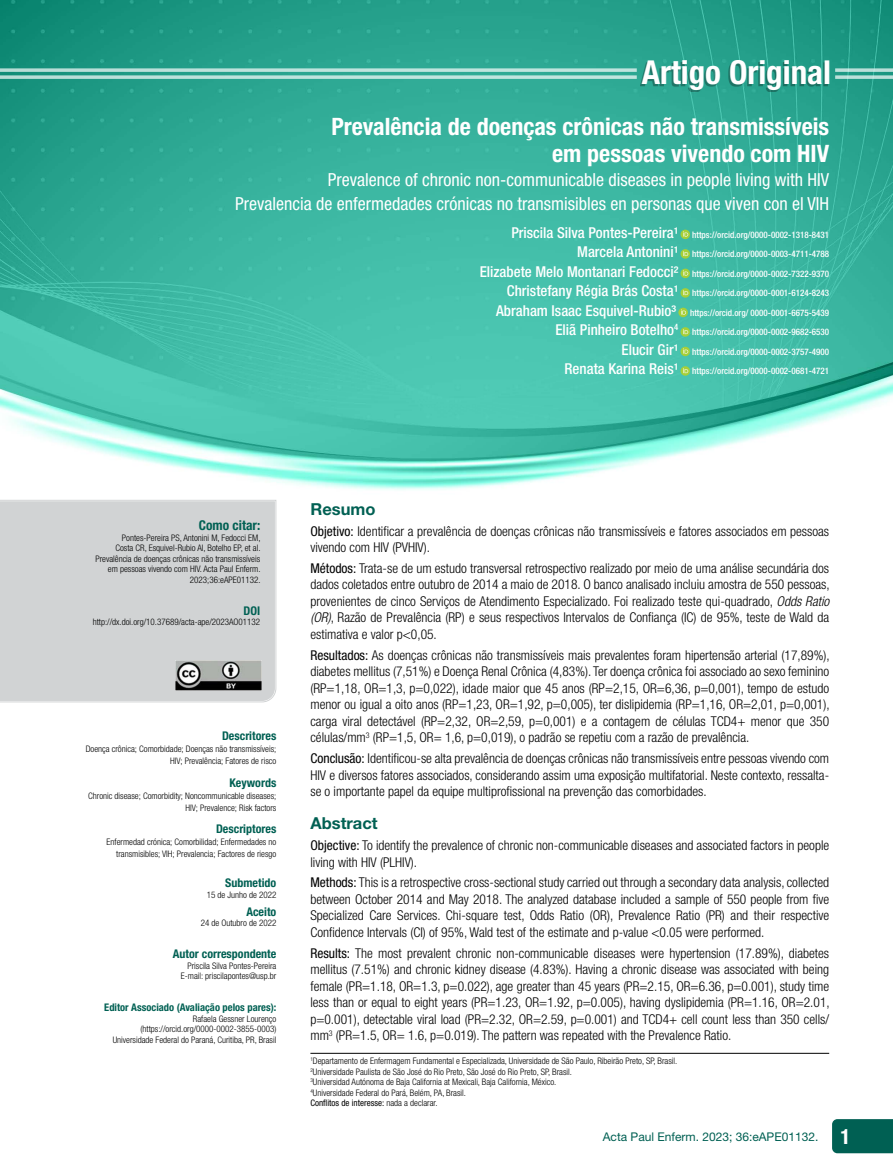
<style>
.page{position:relative;width:893px;height:1170px;background:#fff}
.page>*{position:absolute;margin:0;border:0;box-sizing:border-box;transform-origin:0 0}
.t1{font:700 condensed 33px "Helvetica Neue LT Std";color:#fff}
.t2{font:700 condensed 24px/27px "Helvetica Neue LT Std";color:#fff;text-align:right}
.t3{font:condensed 18px/24px "Helvetica Neue LT Std";color:#fff;text-align:right}
.t4{font:700 16.5px "Helvetica Neue LT Std";color:#006053}
.t5{font:500 condensed 15px "Helvetica Neue LT Std";color:#fff}
.t6{font:300 condensed 13.5px/16.5px "Helvetica Neue LT Std";color:#000;text-align:justify}
.t7{font:700 condensed 13.5px "Helvetica Neue LT Std";color:#006053}
.t8{font:700 condensed 12px "Helvetica Neue LT Std";color:#006053}
.t9{font:12px "Helvetica Neue LT Std";color:#006053}
.t10{font:700 condensed 10.5px "Helvetica Neue LT Std";color:#006053}
.t11{font:300 condensed 9px/10.5px "Helvetica Neue LT Std";color:#000;text-align:right}
.t12{font:500 condensed 9px/19.5px "Helvetica Neue LT Std";color:#fff;text-align:right}
.s1{font-size:15px}
.s2{font-weight:400}
.s3{font-style:italic}
.s4{font-weight:700;font-stretch:condensed;font-size:21px;color:#fff}
</style>
<div class="page">
<div style="left:832px;top:1119px;width:61px;height:34px;background:#006053"></div>
<img style="left:0;top:0;width:893px;height:490px">
<svg style="left:835px;top:75px;width:58px;height:4px"></svg>
<svg style="left:835px;top:68px;width:58px;height:4px"></svg>
<svg style="left:0;top:500px;width:277px;height:203px;background:#e1e3e3"></svg>
<div style="left:0;top:501px;width:275px;height:199px;background:#d1d3d4"></div>
<img style="left:175px;top:660px;width:86px;height:30px">
<svg style="left:680px;top:230px;width:10px;height:9px"></svg>
<svg style="left:683px;top:231px;width:5px;height:5px"></svg>
<svg style="left:680px;top:249px;width:10px;height:10px"></svg>
<svg style="left:683px;top:251px;width:5px;height:5px"></svg>
<svg style="left:680px;top:269px;width:10px;height:9px"></svg>
<svg style="left:683px;top:270px;width:5px;height:5px"></svg>
<svg style="left:680px;top:288px;width:10px;height:10px"></svg>
<svg style="left:683px;top:290px;width:5px;height:5px"></svg>
<svg style="left:678px;top:308px;width:10px;height:9px"></svg>
<svg style="left:681px;top:309px;width:5px;height:5px"></svg>
<svg style="left:680px;top:327px;width:10px;height:10px"></svg>
<svg style="left:683px;top:329px;width:5px;height:5px"></svg>
<svg style="left:680px;top:347px;width:10px;height:9px"></svg>
<svg style="left:683px;top:348px;width:5px;height:5px"></svg>
<svg style="left:680px;top:366px;width:10px;height:10px"></svg>
<svg style="left:683px;top:368px;width:5px;height:5px"></svg>
<hr style="left:310px;top:1052px;width:519px;height:1px;background:#000">
<div style="left:640px;top:62px;width:187px;height:30px;background:#000;opacity:.3"></div>
<svg style="left:0;top:75px;width:637px;height:4px;background:#aadad2"></svg>
<svg style="left:0;top:68px;width:637px;height:4px;background:#aadad1"></svg>
<h1 class="t1" style="left:642px;top:52px;width:191px">Artigo Original</h1>
<h2 class="t2" style="left:331px;top:112px;width:499px">Prevalência de doenças crônicas não transmissíveis em pessoas vivendo com HIV</h2>
<h3 class="t3" style="left:235px;top:167px;width:595px">Prevalence of chronic non-communicable diseases in people living with HIV<br>Prevalencia de enfermedades crónicas no transmisibles en personas que viven con el VIH</h3>
<p class="t12" style="left:480px;top:224px;width:351px"><span class="s1">Priscila Silva Pontes-Pereira¹</span> https://orcid.org/0000-0002-1318-8431<br><span class="s1">Marcela Antonini¹</span> https://orcid.org/0000-0003-4711-4788<br><span class="s1">Elizabete Melo Montanari Fedocci²</span> https://orcid.org/0000-0002-7322-9370<br><span class="s1">Christefany Régia Brás Costa¹</span> https://orcid.org/0000-0001-6124-8243<br><span class="s1">Abraham Isaac Esquivel-Rubio³</span> https://orcid.org/ 0000-0001-6675-5439</p>
<p class="t5" style="left:555px;top:321px;width:125px">Eliã Pinheiro Botelho<sup>4</sup></p>
<p class="t12" style="left:565px;top:322px;width:266px">https://orcid.org/0000-0002-9682-6530<br><span class="s1">Elucir Gir¹</span> https://orcid.org/0000-0002-3757-4900<br><span class="s1">Renata Karina Reis¹</span> https://orcid.org/0000-0002-0681-4721</p>
<p class="t7" style="left:199px;top:517px;width:63px">Como citar:</p>
<p class="t11" style="left:95px;top:532px;width:167px">Pontes-Pereira PS, Antonini M, Fedocci EM,<br>Costa CR, Esquivel-Rubio AI, Botelho EP, et al.<br>Prevalência de doenças crônicas não transmissíveis em pessoas vivendo com HIV. Acta Paul Enferm.<br>2023;36:eAPE01132.</p>
<p class="t8" style="left:244px;top:603px;width:18px">DOI</p>
<p class="t11" style="left:93px;top:617px;width:169px">http://dx.doi.org/10.37689/acta-ape/2023AO01132</p>
<p class="t8" style="left:222px;top:728px;width:56px">Descritores</p>
<p class="t11" style="left:86px;top:743px;width:192px;line-height:12px">Doença crônica; Comorbidade; Doenças não transmissíveis;<br>HIV; Prevalência; Fatores de risco</p>
<p class="t8" style="left:230px;top:775px;width:48px">Keywords</p>
<p class="t11" style="left:88px;top:789px;width:190px;line-height:12px">Chronic disease; Comorbidity; Noncommunicable diseases;<br>HIV; Prevalence; Risk factors</p>
<p class="t8" style="left:216px;top:821px;width:62px">Descriptores</p>
<p class="t11" style="left:107px;top:835px;width:171px;line-height:12px">Enfermedad crónica; Comorbilidad; Enfermedades no transmisibles; VIH; Prevalencia; Factores de riesgo</p>
<p class="t8" style="left:225px;top:875px;width:53px">Submetido</p>
<p class="t11" style="left:207px;top:889px;width:71px">15 de Junho de 2022</p>
<p class="t8" style="left:246px;top:904px;width:31px">Aceito</p>
<p class="t11" style="left:201px;top:917px;width:77px">24 de Outubro de 2022</p>
<p class="t8" style="left:173px;top:946px;width:105px">Autor correspondente</p>
<p class="t11" style="left:181px;top:960px;width:97px">Priscila Silva Pontes-Pereira<br>E-mail: priscilapontes@usp.br</p>
<p class="t10" style="left:104px;top:1001px;width:174px">Editor Associado (Avaliação pelos pares):</p>
<p class="t11" style="left:113px;top:1013px;width:165px">Rafaela Gessner Lourenço (https://orcid.org/0000-0002-3855-0003)<br>Universidade Federal do Paraná, Curitiba, PR, Brasil</p>
<p class="t4" style="left:310px;top:498px;width:67px">Resumo</p>
<p class="t6" style="left:310px;top:522px;width:520px"><span class="s2">Objetivo:</span> Identificar a prevalência de doenças crônicas não transmissíveis e fatores associados em pessoas vivendo com HIV (PVHIV).</p>
<p class="t6" style="left:310px;top:559px;width:521px"><span class="s2">Métodos:</span> Trata-se de um estudo transversal retrospectivo realizado por meio de uma análise secundária dos dados coletados entre outubro de 2014 a maio de 2018. O banco analisado incluiu amostra de 550 pessoas, provenientes de cinco Serviços de Atendimento Especializado. Foi realizado teste qui-quadrado, <span class="s3">Odds Ratio (OR)</span>, Razão de Prevalência (RP) e seus respectivos Intervalos de Confiança (IC) de 95%, teste de Wald da estimativa e valor p&lt;0,05.</p>
<p class="t6" style="left:310px;top:646px;width:521px"><span class="s2">Resultados:</span> As doenças crônicas não transmissíveis mais prevalentes foram hipertensão arterial (17,89%), diabetes mellitus (7,51%) e Doença Renal Crônica (4,83%). Ter doença crônica foi associado ao sexo feminino (RP=1,18, OR=1,3, p=0,022), idade maior que 45 anos (RP=2,15, OR=6,36, p=0,001), tempo de estudo menor ou igual a oito anos (RP=1,23, OR=1,92, p=0,005), ter dislipidemia (RP=1,16, OR=2,01, p=0,001), carga viral detectável (RP=2,32, OR=2,59, p=0,001) e a contagem de células TCD4+ menor que 350 células/mm<sup>3</sup> (RP=1,5, OR= 1,6, p=0,019), o padrão se repetiu com a razão de prevalência.</p>
<p class="t6" style="left:310px;top:749px;width:520px"><span class="s2">Conclusão:</span> Identificou-se alta prevalência de doenças crônicas não transmissíveis entre pessoas vivendo com HIV e diversos fatores associados, considerando assim uma exposição multifatorial. Neste contexto, ressalta&shy;se o importante papel da equipe multiprofissional na prevenção das comorbidades.</p>
<p class="t4" style="left:310px;top:813px;width:69px">Abstract</p>
<p class="t6" style="left:310px;top:836px;width:520px"><span class="s2">Objective:</span> To identify the prevalence of chronic non-communicable diseases and associated factors in people living with HIV (PLHIV).</p>
<p class="t6" style="left:310px;top:874px;width:520px"><span class="s2">Methods:</span> This is a retrospective cross-sectional study carried out through a secondary data analysis, collected between October 2014 and May 2018. The analyzed database included a sample of 550 people from five Specialized Care Services. Chi-square test, Odds Ratio (OR), Prevalence Ratio (PR) and their respective Confidence Intervals (CI) of 95%, Wald test of the estimate and p-value &lt;0.05 were performed.</p>
<p class="t6" style="left:310px;top:944px;width:521px"><span class="s2">Results:</span> The most prevalent chronic non-communicable diseases were hypertension (17.89%), diabetes mellitus (7.51%) and chronic kidney disease (4.83%). Having a chronic disease was associated with being female (PR=1.18, OR=1.3, p=0.022), age greater than 45 years (PR=2.15, OR=6.36, p=0.001), study time less than or equal to eight years (PR=1.23, OR=1.92, p=0.005), having dyslipidemia (PR=1.16, OR=2.01, p=0.001), detectable viral load (PR=2.32, OR=2.59, p=0.001) and TCD4+ cell count less than 350 cells/ mm<sup>3</sup> (PR=1.5, OR= 1.6, p=0.019). The pattern was repeated with the Prevalence Ratio.</p>
<p class="t11" style="left:310px;top:1055px;width:368px;text-align:left"><sup>1</sup>Departamento de Enfermagem Fundamental e Especializada, Universidade de São Paulo, Ribeirão Preto, SP, Brasil.<br><sup>2</sup>Universidade Paulista de São José do Rio Preto, São José do Rio Preto, SP, Brasil.<br><sup>3</sup>Universidad Autónoma de Baja California at Mexicali, Baja California, México.<br><sup>4</sup>Universidade Federal do Pará, Belém, PA, Brasil.<br><span class="s2">Conflitos de interesse:</span> nada a declarar.</p>
<p class="t9" style="left:603px;top:1129px;width:249px">Acta Paul Enferm. 2023; 36:eAPE01132. <span class="s4">1</span></p>
</div>
